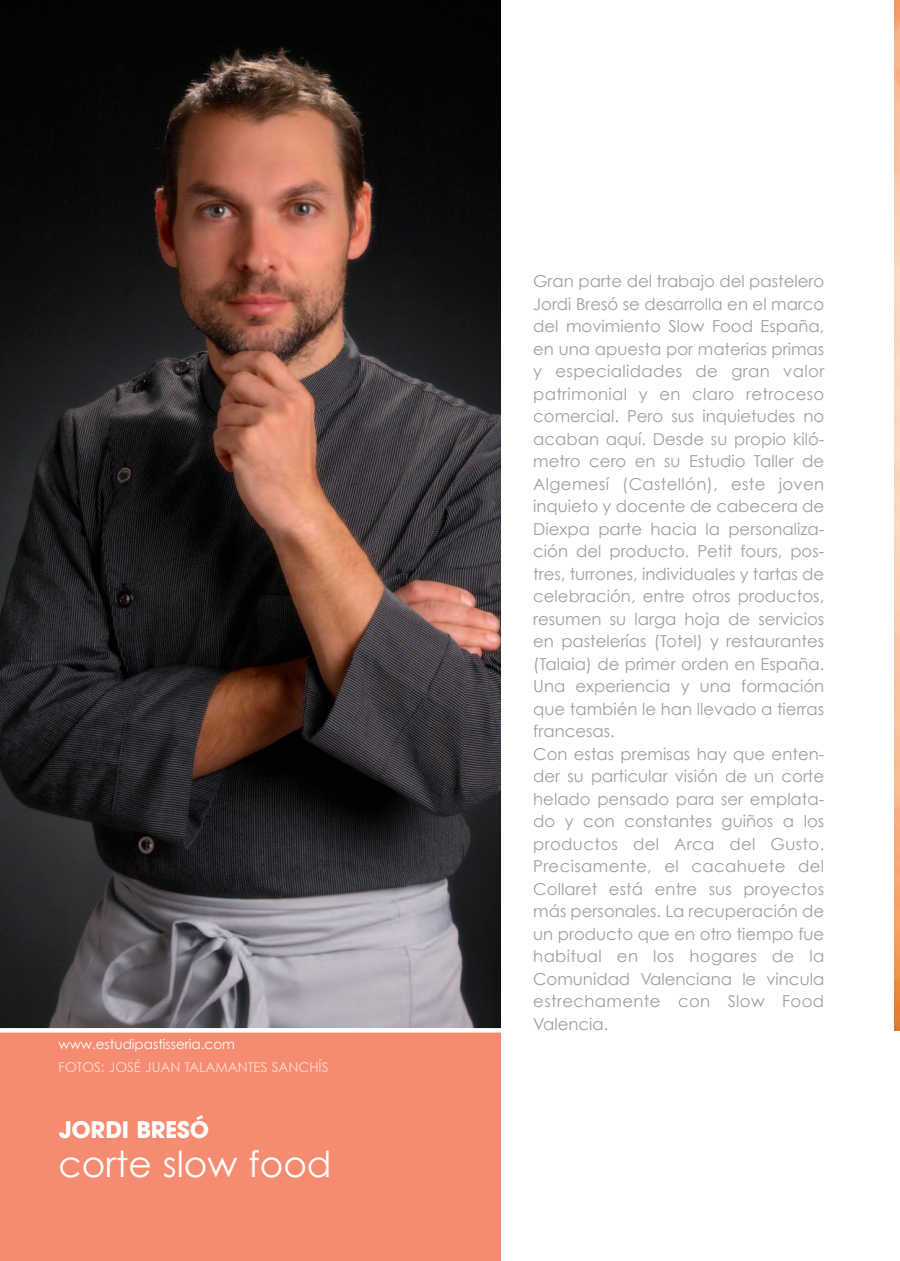
<style>
.page{position:relative;width:900px;height:1261px;background:#fff}
.page>*{position:absolute;margin:0;border:0;box-sizing:border-box;transform-origin:0 0}
.t1{font:36px "Century Gothic";color:#fff}
.t2{font:22.5px "Trendex Black S Si";color:#fff}
.t3{font:16.5px/22.5px "Century Gothic";color:#9d9fa2}
.t4{font:13.5px "Century Gothic";color:#fddfd2}
.t5{font:13.5px "Century Gothic";color:#fff}
</style>
<div class="page">
<img style="left:894px;top:1px;width:5px;height:1030px">
<img style="left:0;top:0;width:500px;height:1028px">
<div style="left:0;top:1031px;width:500px;height:230px;background:#f58c71"></div>
<hr style="left:0;top:1028px;width:516px;height:4px;background:#fff">
<p class="t5" style="left:58px;top:1036px;width:178px">www.estudipastisseria.com</p>
<p class="t4" style="left:58px;top:1058px;width:271px">fotos: José Juan talamantes sanchís</p>
<h2 class="t2" style="left:58px;top:1121px;width:152px">JORDI BRESÓ</h2>
<h1 class="t1" style="left:58px;top:1140px;width:274px">corte slow food</h1>
<p class="t3" style="left:533px;top:269px;width:293px">gran parte del trabajo del pastelero<br>Jordi bresó se desarrolla en el marco del movimiento slow food españa, en una apuesta por materias primas y especialidades de gran valor patrimonial y en claro retroceso comercial. Pero sus inquietudes no acaban aquí. desde su propio kiló&shy;metro cero en su estudio taller de algemesí (castellón), este joven inquieto y docente de cabecera de diexpa parte hacia la personaliza&shy;ción del producto. Petit fours, pos&shy;tres, turrones, individuales y tartas de celebración, entre otros productos, resumen su larga hoja de servicios en pastelerías (totel) y restaurantes (talaia) de primer orden en españa. una experiencia y una formación que también le han llevado a tierras francesas.<br>con estas premisas hay que enten&shy;der su particular visión de un corte helado pensado para ser emplata&shy;do y con constantes guiños a los productos del arca del gusto.<br>Precisamente, el cacahuete del collaret está entre sus proyectos más personales. la recuperación de un producto que en otro tiempo fue habitual en los hogares de la comunidad Valenciana le vincula estrechamente con slow food<br>Valencia.</p>
</div>
